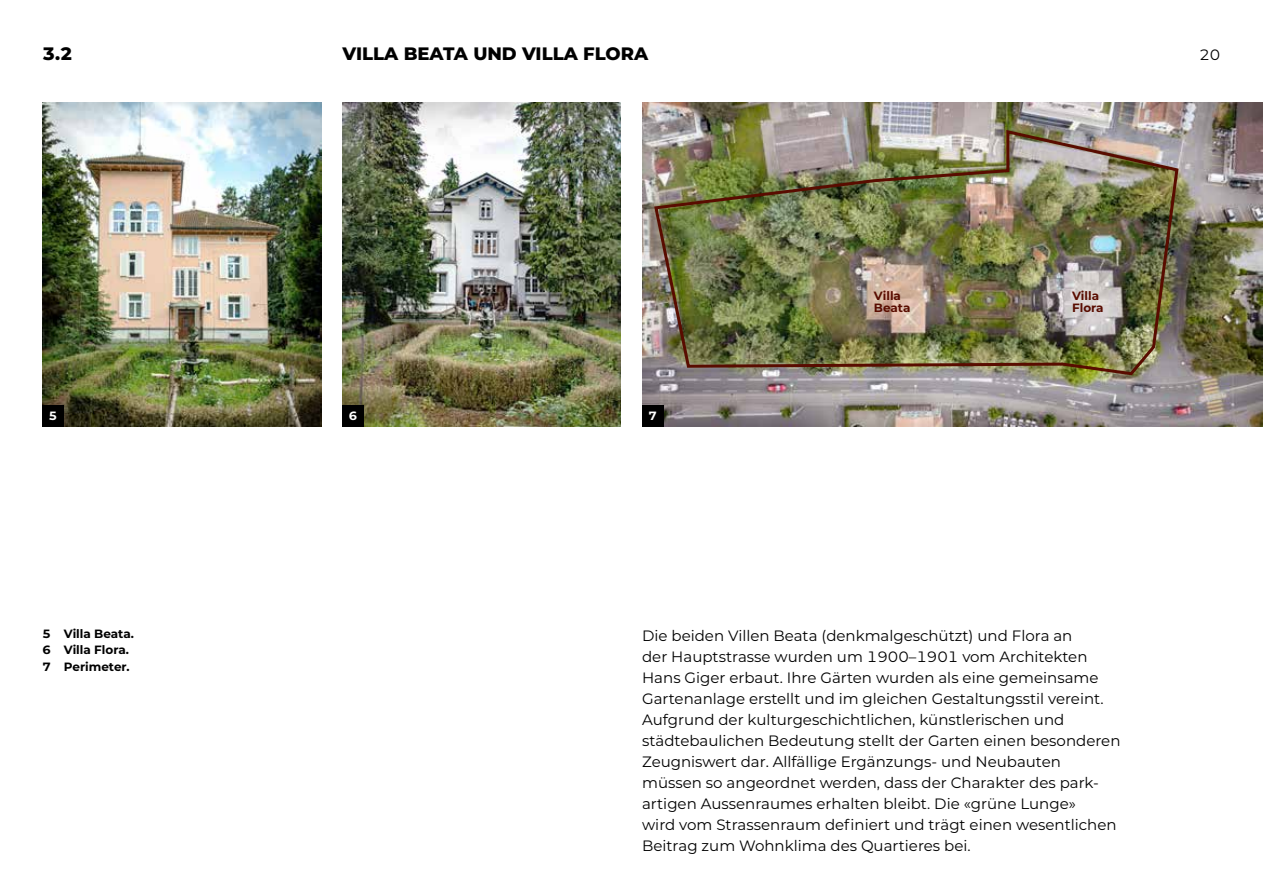
<style>
.page{position:relative;width:1263px;height:893px;background:#fff}
.page>*{position:absolute;margin:0;border:0;box-sizing:border-box;transform-origin:0 0}
.t1{font:800 18px "Montserrat";color:#000}
.t2{font:15px/21px "Montserrat";color:#000}
.t3{font:700 12px/16.5px "Montserrat";color:#000}
.t4{font:700 12px/12px "Montserrat";color:#590c00}
.t5{font:700 12px "Montserrat";color:#fff}
</style>
<div class="page">
<img style="left:43px;top:102px;width:278px;height:325px">
<img style="left:342px;top:102px;width:279px;height:325px">
<img style="left:642px;top:102px;width:621px;height:325px">
<div style="left:43px;top:406px;width:21px;height:21px;background:#000"></div>
<div style="left:342px;top:406px;width:22px;height:21px;background:#000"></div>
<div style="left:642px;top:406px;width:21px;height:21px;background:#000"></div>
<img style="left:652px;top:128px;width:528px;height:249px">
<p class="t1" style="left:43px;top:40px;width:32px">3.2</p>
<p class="t1" style="left:343px;top:40px;width:307px">VILLA BEATA UND VILLA FLORA</p>
<p class="t2" style="left:1199px;top:44px;width:22px">20</p>
<p class="t5" style="left:49px;top:407px;width:10px">5</p>
<p class="t5" style="left:349px;top:407px;width:10px">6</p>
<p class="t5" style="left:648px;top:407px;width:10px">7</p>
<p class="t4" style="left:874px;top:289px;width:38px">Villa<br>Beata</p>
<p class="t4" style="left:1072px;top:289px;width:33px">Villa<br>Flora</p>
<p class="t3" style="left:43px;top:625px;width:93px">5 Villa Beata.<br>6 Villa Flora.<br>7 Perimeter.</p>
<p class="t2" style="left:642px;top:624px;width:480px">Die beiden Villen Beata (denkmalgeschützt) und Flora an<br>der Hauptstrasse wurden um 1900–1901 vom Architekten Hans Giger erbaut. Ihre Gärten wurden als eine gemeinsame Gartenanlage erstellt und im gleichen Gestaltungsstil vereint.<br>Aufgrund der kulturgeschichtlichen, künstlerischen und städtebaulichen Bedeutung stellt der Garten einen besonderen Zeugniswert dar. Allfällige Ergänzungs- und Neubauten müssen so angeordnet werden, dass der Charakter des park&shy;artigen Aussenraumes erhalten bleibt. Die «grüne Lunge»<br>wird vom Strassenraum definiert und trägt einen wesentlichen Beitrag zum Wohnklima des Quartieres bei.</p>
</div>
